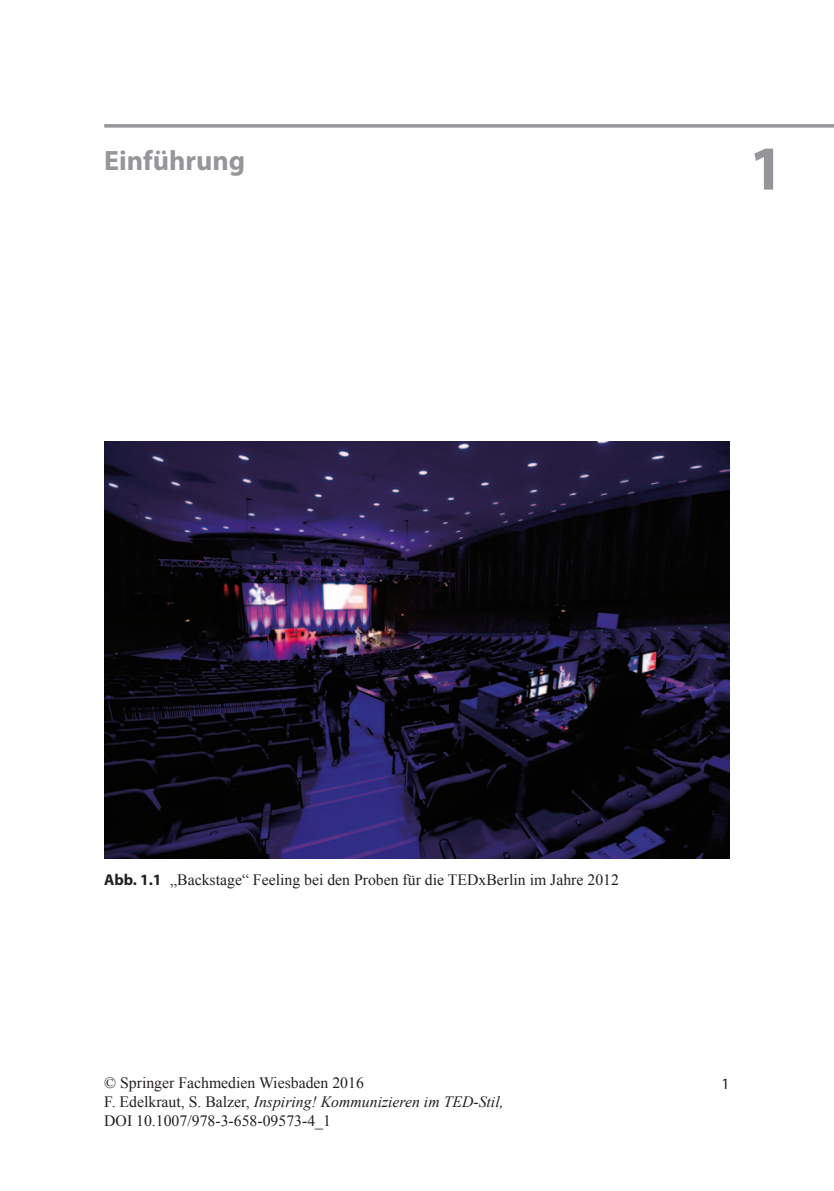
<style>
.page{position:relative;width:834px;height:1191px;background:#fff}
.page>*{position:absolute;margin:0;border:0;box-sizing:border-box;transform-origin:0 0}
.t1{font:700 63px "Myriad Pro";color:#949699}
.t2{font:700 28px "Myriad Pro";color:#949699}
.t3{font:15.75px/19.2px "Times New Roman";color:#231f20}
.t4{font:15.75px "Times New Roman PSMT2";color:#231f20}
.t5{font:15.75px "Myriad Pro";color:#231f20}
.s1{font-family:"Myriad Pro";font-weight:700}
.s2{font-style:italic}
</style>
<div class="page">
<svg style="left:104px;top:124px;width:729px;height:4px;background:#a1a2a5"></svg>
<img style="left:104px;top:441px;width:625px;height:417px">
<h2 class="t2" style="left:104px;top:142px;width:142px">Einführung</h2>
<h1 class="t1" style="left:748px;top:127px;width:36px">1</h1>
<p class="t3" style="left:104px;top:869px;width:516px"><span class="s1">Abb. 1.1</span> „Backstage“ Feeling bei den Proben für die TEDxBerlin im Jahre 2012</p>
<p class="t3" style="left:104px;top:1072px;width:401px">© Springer Fachmedien Wiesbaden 2016<br>F. Edelkraut, S. Balzer, <span class="s2">Inspiring! Kommunizieren im TED-Stil,</span></p>
<p class="t4" style="left:104px;top:1110px;width:228px">DOI 10.1007/978-3-658-09573-4_1</p>
<p class="t5" style="left:721px;top:1073px;width:10px">1</p>
</div>
